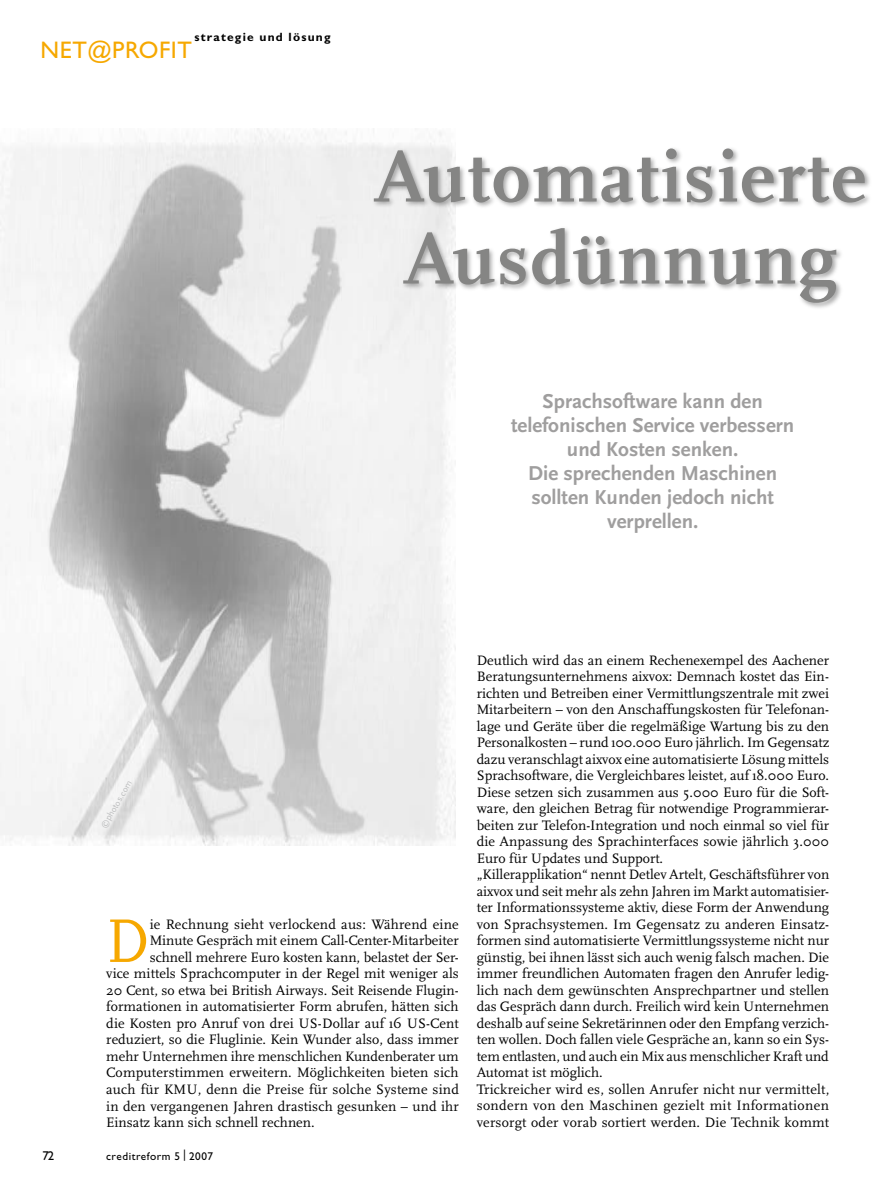
<style>
.page{position:relative;width:893px;height:1191px;background:#fff}
.page>*{position:absolute;margin:0;border:0;box-sizing:border-box;transform-origin:0 0}
.t1{font:700 75.15px/82.1px "Scala";letter-spacing:.025em;color:#858584;text-align:center}
.t2{font:64.2px "Scala";color:#f6a800;scale:.9 1}
.t3{font:24px "Gill Sans Std";letter-spacing:.025em;color:#f6a800}
.t4{font:700 21px/24px "Scala Sans";color:#9f9e9e;text-align:center}
.t5{font:14.25px/16.5px "Scala";color:#000}
.t6{font:12.75px "Gill Sans Std";color:#000}
.t7{font:700 12px "Gill Sans Std";letter-spacing:.1em;color:#000}
.t8{font:11.25px "Gill Sans Std";letter-spacing:.05em;color:#000}
.t9{font:9px "Scala Sans";color:#bcbdbe}
</style>
<div class="page">
<img style="left:0;top:129px;width:455px;height:716px">
<div style="left:371px;top:145px;width:501px;height:166px;background:#000;opacity:.35"></div>
<p class="t7" style="left:195px;top:30px;width:138px">strategie und lösung</p>
<h3 class="t3" style="left:40px;top:36px;width:153px">NET@PROFIT</h3>
<h1 class="t1" style="left:374px;top:136px;width:494px">Automatisierte<br>Ausdünnung</h1>
<h3 class="t4" style="left:511px;top:389px;width:285px">Sprachsoftware kann den telefonischen Service verbessern und Kosten senken.<br>Die sprechenden Maschinen sollten Kunden jedoch nicht verprellen.</h3>
<p class="t9" style="left:98px;top:825px;width:55px;rotate:-60deg">©photos.com</p>
<h2 class="t2" style="left:106px;top:902px;width:49px">D</h2>
<p class="t5" style="left:150px;top:916px;width:311px">ie Rechnung sieht verlockend aus: Während eine</p>
<p class="t5" style="left:150px;top:932px;width:311px">Minute Gespräch mit einem Call-Center-Mitarbeiter</p>
<p class="t5" style="left:150px;top:949px;width:311px">schnell mehrere Euro kosten kann, belastet der Ser-</p>
<p class="t5" style="left:106px;top:965px;width:354px">vice mittels Sprachcomputer in der Regel mit weniger als</p>
<p class="t5" style="left:106px;top:982px;width:354px">20 Cent, so etwa bei British Airways. Seit Reisende Flugin-</p>
<p class="t5" style="left:106px;top:998px;width:354px">formationen in automatisierter Form abrufen, hätten sich</p>
<p class="t5" style="left:106px;top:1015px;width:354px">die Kosten pro Anruf von drei US-Dollar auf 16 US-Cent</p>
<p class="t5" style="left:106px;top:1031px;width:354px">reduziert, so die Fluglinie. Kein Wunder also, dass immer</p>
<p class="t5" style="left:106px;top:1048px;width:354px">mehr Unternehmen ihre menschlichen Kundenberater um</p>
<p class="t5" style="left:106px;top:1064px;width:354px">Computerstimmen erweitern. Möglichkeiten bieten sich</p>
<p class="t5" style="left:106px;top:1081px;width:354px">auch für KMU, denn die Preise für solche Systeme sind</p>
<p class="t5" style="left:106px;top:1097px;width:354px">in den vergangenen Jahren drastisch gesunken – und ihr</p>
<p class="t5" style="left:106px;top:1114px;width:210px">Einsatz kann sich schnell rechnen.</p>
<p class="t6" style="left:42px;top:1148px;width:13px">72</p>
<p class="t8" style="left:106px;top:1149px;width:109px">creditreform 5 | 2007</p>
<p class="t5" style="left:477px;top:652px;width:354px">Deutlich wird das an einem Rechenexempel des Aachener Beratungsunternehmens aixvox: Demnach kostet das Ein&shy;richten und Betreiben einer Vermittlungszentrale mit zwei Mitarbeitern – von den Anschaffungskosten für Telefonan&shy;lage und Geräte über die regelmäßige Wartung bis zu den Personalkosten – rund 100.000 Euro jährlich. Im Gegensatz dazu veranschlagt aixvox eine automatisierte Lösung mittels Sprachsoftware, die Vergleichbares leistet, auf 18.000 Euro.<br>Diese setzen sich zusammen aus 5.000 Euro für die Soft&shy;ware, den gleichen Betrag für notwendige Programmierar&shy;beiten zur Telefon-Integration und noch einmal so viel für die Anpassung des Sprachinterfaces sowie jährlich 3.000<br>Euro für Updates und Support.<br>„Killerapplikation“ nennt Detlev Artelt, Geschäftsführer von aixvox und seit mehr als zehn Jahren im Markt automatisier&shy;ter Informationssysteme aktiv, diese Form der Anwendung von Sprachsystemen. Im Gegensatz zu anderen Einsatz&shy;formen sind automatisierte Vermittlungssysteme nicht nur günstig, bei ihnen lässt sich auch wenig falsch machen. Die immer freundlichen Automaten fragen den Anrufer ledig&shy;lich nach dem gewünschten Ansprechpartner und stellen das Gespräch dann durch. Freilich wird kein Unternehmen deshalb auf seine Sekretärinnen oder den Empfang verzich&shy;ten wollen. Doch fallen viele Gespräche an, kann so ein Sys&shy;tem entlasten, und auch ein Mix aus menschlicher Kraft und Automat ist möglich.<br>Trickreicher wird es, sollen Anrufer nicht nur vermittelt, sondern von den Maschinen gezielt mit Informationen versorgt oder vorab sortiert werden. Die Technik kommt</p>
</div>
